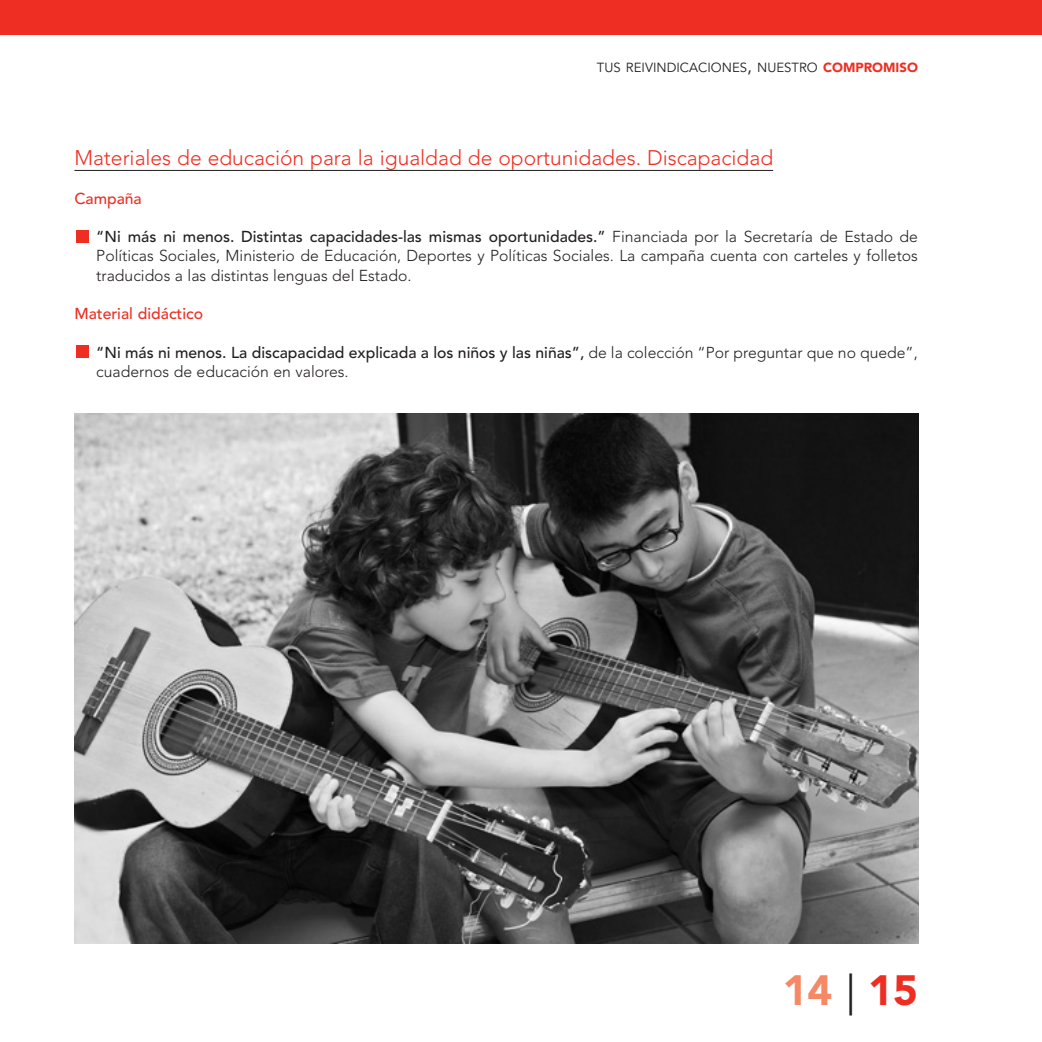
<style>
.page{position:relative;width:1042px;height:1042px;background:#fff}
.page>*{position:absolute;margin:0;border:0;box-sizing:border-box;transform-origin:0 0}
.t1{font:900 42px "Avenir LT Std";color:#f58966}
.t2{font:300 21px "Avenir LT Std";color:#ee2e22}
.t3{font:300 15.75px/19.2px "Avenir LT Std";color:#231f20;text-align:justify}
.t4{font:500 15.75px "Avenir LT Std";color:#ee2e22}
.t5{font:13.12px "Avenir LT Std";color:#231f20}
.s1{font-size:17.5px}
.s2{font-weight:900;color:#ee2e22}
.s3{font-weight:500}
.s4{font-weight:400;color:#231f20}
.s5{color:#ee2e22}
</style>
<div class="page">
<hr style="left:74px;top:170px;width:699px;height:1px;background:#231f20">
<div style="left:76px;top:345px;width:13px;height:13px;background:#ee2e22"></div>
<div style="left:76px;top:230px;width:13px;height:12px;background:#ee2e22"></div>
<div style="left:0;top:0;width:1042px;height:35px;background:#ee2e22"></div>
<img style="left:74px;top:413px;width:844px;height:530px">
<p class="t5" style="left:597px;top:62px;width:323px">TUS REIVINDICACIONES<span class="s1">,</span> NUESTRO <span class="s2">COMPROMISO</span></p>
<h2 class="t2" style="left:74px;top:149px;width:700px">Materiales de educación para la igualdad de oportunidades. Discapacidad</h2>
<p class="t4" style="left:74px;top:191px;width:69px">Campaña</p>
<p class="t3" style="left:96px;top:228px;width:823px"><span class="s3">“Ni más ni menos. Distintas capacidades-las mismas oportunidades.”</span> Financiada por la Secretaría de Estado de Políticas Sociales, Ministerio de Educación, Deportes y Políticas Sociales. La campaña cuenta con carteles y folletos traducidos a las distintas lenguas del Estado.</p>
<p class="t4" style="left:74px;top:307px;width:130px">Material didáctico</p>
<p class="t3" style="left:96px;top:344px;width:823px"><span class="s3">“Ni más ni menos. La discapacidad explicada a los niños y las niñas”,</span> de la colección “Por preguntar que no quede”, cuadernos de educación en valores.</p>
<h1 class="t1" style="left:782px;top:972px;width:137px">14 <span class="s4">|</span> <span class="s5">15</span></h1>
</div>
